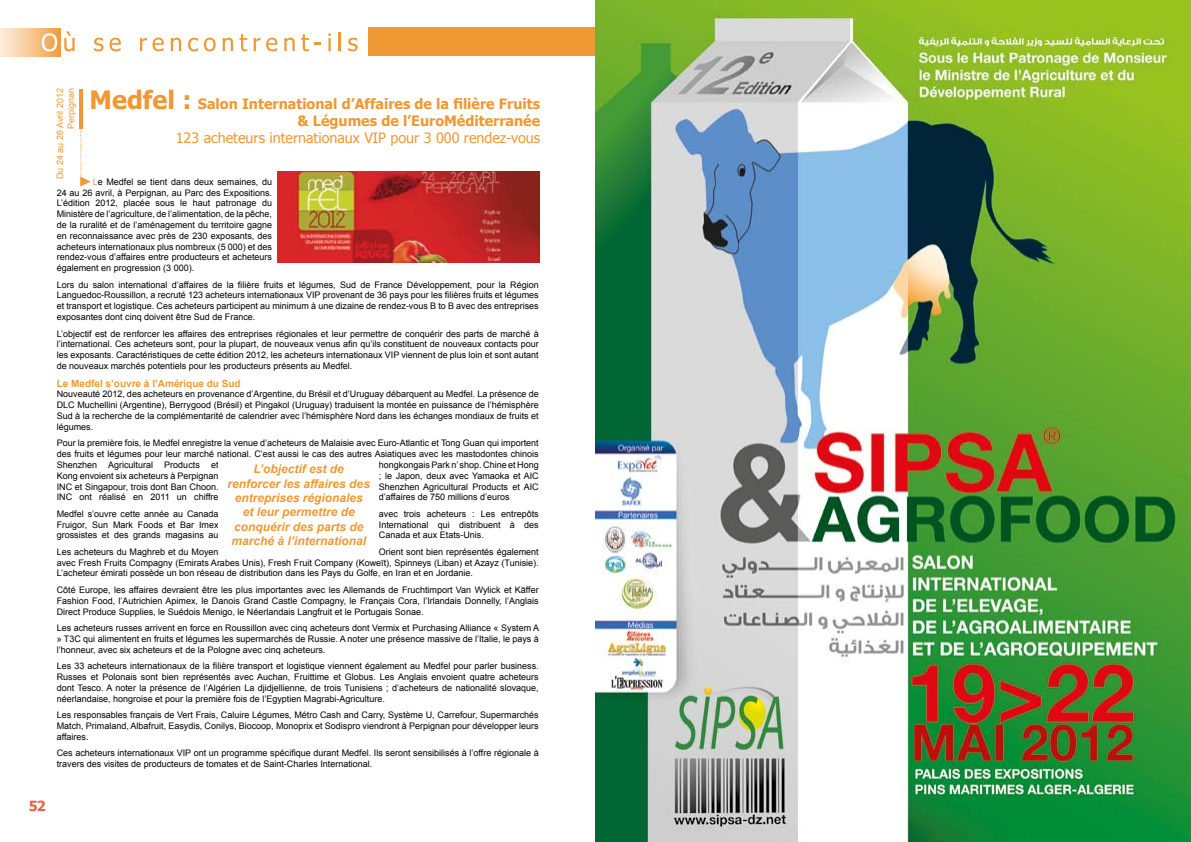
<style>
.page{position:relative;width:1191px;height:842px;background:#fff}
.page>*{position:absolute;margin:0;border:0;box-sizing:border-box;transform-origin:0 0}
.t1{font:700 14.3px/17.1px "Tahoma";color:#ee9934;text-align:right}
.t2{font:14.3px "Tahoma";color:#ee9934}
.t3{font:700 14px "Tahoma";color:#ef6242}
.t4{font:italic 700 12px/14.4px "Arial";color:#ee9934;text-align:center}
.t5{font:700 10px "Arial";color:#ee9934}
.t6{font:9px/10.8px "Arial";color:#000;text-align:justify}
.t7{font:9px/10.8px "Arial";color:#ee9934;text-align:right}
.s1{font-size:25.2px}
.s2{color:#ee9934}
</style>
<div class="page">
<img style="left:278px;top:172px;width:262px;height:91px">
<svg style="left:80px;top:129px;width:11px;height:58px"></svg>
<hr style="left:79px;top:89px;width:4px;height:40px;background:#ee9934">
<div style="left:0;top:28px;width:60px;height:28px;background:linear-gradient(to right,#fdf0e1,#f0a246)"></div>
<svg style="left:42px;top:33px;width:15px;height:18px"></svg>
<svg style="left:64px;top:31px;width:11px;height:20px"></svg>
<svg style="left:94px;top:38px;width:27px;height:13px"></svg>
<svg style="left:140px;top:38px;width:24px;height:13px"></svg>
<svg style="left:171px;top:38px;width:10px;height:13px"></svg>
<svg style="left:188px;top:38px;width:10px;height:13px"></svg>
<svg style="left:204px;top:38px;width:12px;height:13px"></svg>
<svg style="left:223px;top:38px;width:10px;height:13px"></svg>
<svg style="left:239px;top:34px;width:8px;height:17px"></svg>
<svg style="left:254px;top:38px;width:23px;height:13px"></svg>
<svg style="left:284px;top:38px;width:11px;height:13px"></svg>
<svg style="left:301px;top:34px;width:20px;height:17px"></svg>
<svg style="left:328px;top:34px;width:3px;height:17px"></svg>
<svg style="left:339px;top:33px;width:2px;height:18px"></svg>
<svg style="left:348px;top:38px;width:10px;height:13px"></svg>
<div style="left:367px;top:28px;width:228px;height:28px;background:#ee9934"></div>
<img style="left:595px;top:0;width:596px;height:842px">
<p class="t7" style="left:55px;top:179px;width:92px;rotate:-90deg">Du 24 au 26 Avril 2012<br>Perpignan</p>
<h1 class="t1" style="left:90px;top:94px;width:452px"><span class="s1">Medfel :</span> Salon International d’Affaires de la filière Fruits &amp; Légumes de l’EuroMéditerranée</h1>
<h1 class="t2" style="left:176px;top:128px;width:366px">123 acheteurs internationaux VIP pour 3 000 rendez-vous</h1>
<p class="t6" style="left:57px;top:176px;width:217px;text-indent:36px"><span class="s2">L</span>e Medfel se tient dans deux semaines, du 24 au 26 avril, à Perpignan, au Parc des Expositions.<br>L’édition 2012, placée sous le haut patronage du Ministère de l’agriculture, de l’alimentation, de la pêche, de la ruralité et de l’aménagement du territoire gagne en reconnaissance avec près de 230 exposants, des acheteurs internationaux plus nombreux (5 000) et des rendez-vous d’affaires entre producteurs et acheteurs également en progression (3 000).</p>
<p class="t6" style="left:57px;top:279px;width:483px">Lors du salon international d’affaires de la filière fruits et légumes, Sud de France Développement, pour la Région Languedoc-Roussillon, a recruté 123 acheteurs internationaux VIP provenant de 36 pays pour les filières fruits et légumes et transport et logistique. Ces acheteurs participent au minimum à une dizaine de rendez-vous B to B avec des entreprises exposantes dont cinq doivent être Sud de France.</p>
<p class="t6" style="left:57px;top:328px;width:483px">L’objectif est de renforcer les affaires des entreprises régionales et leur permettre de conquérir des parts de marché à l’international. Ces acheteurs sont, pour la plupart, de nouveaux venus afin qu’ils constituent de nouveaux contacts pour les exposants. Caractéristiques de cette édition 2012, les acheteurs internationaux VIP viennent de plus loin et sont autant de nouveaux marchés potentiels pour les producteurs présents au Medfel.</p>
<p class="t5" style="left:57px;top:376px;width:185px">Le Medfel s’ouvre à l’Amérique du Sud</p>
<p class="t6" style="left:57px;top:389px;width:483px">Nouveauté 2012, des acheteurs en provenance d’Argentine, du Brésil et d’Uruguay débarquent au Medfel. La présence de DLC Muchellini (Argentine), Berrygood (Brésil) et Pingakol (Uruguay) traduisent la montée en puissance de l’hémisphère Sud à la recherche de la complémentarité de calendrier avec l’hémisphère Nord dans les échanges mondiaux de fruits et légumes.</p>
<p class="t6" style="left:57px;top:438px;width:483px">Pour la première fois, le Medfel enregistre la venue d’acheteurs de Malaisie avec Euro-Atlantic et Tong Guan qui importent des fruits et légumes pour leur marché national. C’est aussi le cas des autres Asiatiques avec les mastodontes chinois Shenzhen Agricultural</p>
<p class="t6" style="left:164px;top:459px;width:37px">Products</p>
<p class="t6" style="left:211px;top:459px;width:9px">et</p>
<p class="t6" style="left:379px;top:459px;width:161px">hongkongais Park n’ shop. Chine et Hong</p>
<p class="t6" style="left:57px;top:470px;width:163px">Kong envoient six acheteurs à Perpignan</p>
<p class="t6" style="left:379px;top:470px;width:161px">; le Japon, deux avec Yamaoka et AIC</p>
<p class="t6" style="left:57px;top:481px;width:163px">INC et Singapour, trois dont Ban Choon.</p>
<p class="t6" style="left:379px;top:481px;width:161px">Shenzhen Agricultural Products et AIC</p>
<p class="t6" style="left:57px;top:492px;width:163px">INC ont réalisé en 2011 un chiffre</p>
<p class="t6" style="left:379px;top:492px;width:132px">d’affaires de 750 millions d’euros</p>
<p class="t6" style="left:57px;top:508px;width:163px">Medfel s’ouvre cette année au Canada</p>
<p class="t6" style="left:379px;top:508px;width:161px">avec trois acheteurs : Les entrepôts</p>
<p class="t6" style="left:57px;top:519px;width:163px">Fruigor, Sun Mark Foods et Bar Imex</p>
<p class="t6" style="left:379px;top:519px;width:161px">International qui distribuent à des</p>
<p class="t6" style="left:57px;top:530px;width:163px">grossistes et des grands magasins au</p>
<p class="t6" style="left:379px;top:530px;width:107px">Canada et aux Etats-Unis.</p>
<p class="t6" style="left:57px;top:546px;width:163px">Les acheteurs du Maghreb et du Moyen</p>
<h3 class="t4" style="left:227px;top:462px;width:144px">L’objectif est de renforcer les affaires des entreprises régionales<br>et leur permettre de conquérir des parts de marché à l’international</h3>
<p class="t6" style="left:57px;top:546px;width:483px;text-indent:322px">Orient sont bien représentés également avec Fresh Fruits Compagny (Emirats Arabes Unis), Fresh Fruit Company (Koweït), Spinneys (Liban) et Azayz (Tunisie).<br>L’acheteur émirati possède un bon réseau de distribution dans les Pays du Golfe, en Iran et en Jordanie.</p>
<p class="t6" style="left:57px;top:584px;width:483px">Côté Europe, les affaires devraient être les plus importantes avec les Allemands de Fruchtimport Van Wylick et Käffer Fashion Food, l’Autrichien Apimex, le Danois Grand Castle Compagny, le Français Cora, l’Irlandais Donnelly, l’Anglais Direct Produce Supplies, le Suédois Menigo, le Néerlandais Langfruit et le Portugais Sonae.</p>
<p class="t6" style="left:57px;top:622px;width:484px">Les acheteurs russes arrivent en force en Roussillon avec cinq acheteurs dont Vermix et Purchasing Alliance « System A » T3C qui alimentent en fruits et légumes les supermarchés de Russie. A noter une présence massive de l’Italie, le pays à l’honneur, avec six acheteurs et de la Pologne avec cinq acheteurs.</p>
<p class="t6" style="left:57px;top:661px;width:483px">Les 33 acheteurs internationaux de la filière transport et logistique viennent également au Medfel pour parler business.<br>Russes et Polonais sont bien représentés avec Auchan, Fruittime et Globus. Les Anglais envoient quatre acheteurs dont Tesco. A noter la présence de l’Algérien La djidjellienne, de trois Tunisiens ; d’acheteurs de nationalité slovaque, néerlandaise, hongroise et pour la première fois de l’Egyptien Magrabi-Agriculture.</p>
<p class="t6" style="left:57px;top:709px;width:483px">Les responsables français de Vert Frais, Caluire Légumes, Métro Cash and Carry, Système U, Carrefour, Supermarchés Match, Primaland, Albafruit, Easydis, Conilys, Biocoop, Monoprix et Sodispro viendront à Perpignan pour développer leurs affaires.</p>
<p class="t6" style="left:57px;top:747px;width:483px">Ces acheteurs internationaux VIP ont un programme spécifique durant Medfel. Ils seront sensibilisés à l’offre régionale à travers des visites de producteurs de tomates et de Saint-Charles International.</p>
<h2 class="t3" style="left:29px;top:796px;width:18px">52</h2>
</div>
